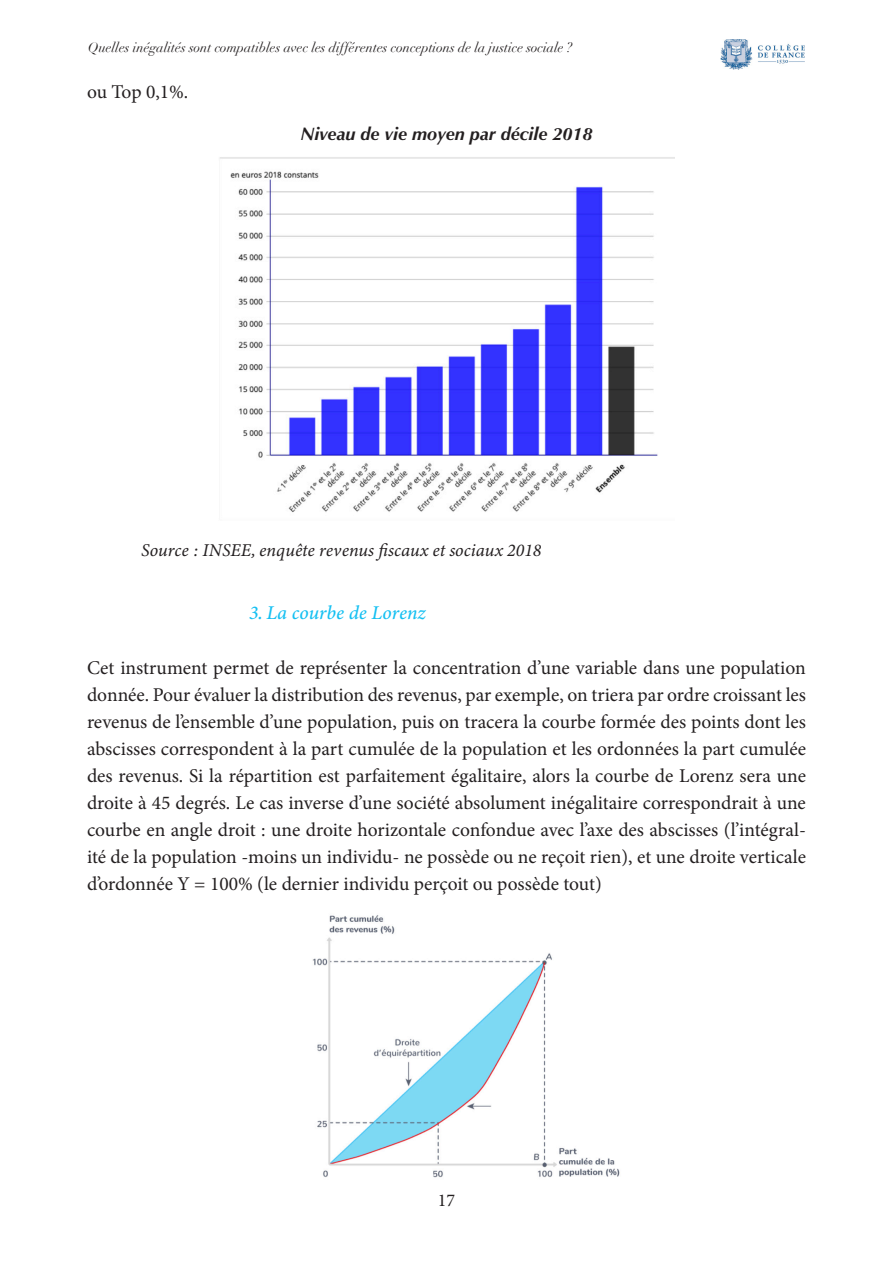
<style>
.page{position:relative;width:893px;height:1263px;background:#fff}
.page>*{position:absolute;margin:0;border:0;box-sizing:border-box;transform-origin:0 0}
.Texte{font:19.5px/27px "Minion Pro";letter-spacing:.005em;color:#231f20;text-align:justify}
.sspartie{font:italic 19.5px "Minion Variable Concept";color:#15c0f2}
.Texte-2{font:italic 18px "Minion Variable Concept";color:#231f20}
.Tableau_titre{font:italic 700 18px "Optima";color:#231f20}
.t1{font:18px "Minion Pro";color:#231f20}
.t2{font:italic 13.5px "Didot";color:#231f20}
</style>
<div class="page">
<img style="left:721px;top:39px;width:84px;height:30px">
<img style="left:219px;top:157px;width:455px;height:356px">
<img style="left:312px;top:915px;width:308px;height:263px">
<p class="t2" style="left:88px;top:39px;width:486px">Quelles inégalités sont compatibles avec les différentes conceptions de la justice sociale ?</p>
<p class="Texte" style="left:87px;top:79px;width:103px">ou Top 0,1%.</p>
<p class="Tableau_titre" style="left:300px;top:123px;width:294px">Niveau de vie moyen par décile 2018</p>
<p class="Texte-2" style="left:141px;top:537px;width:402px">Source : INSEE, enquête revenus fiscaux et sociaux 2018</p>
<p class="sspartie" style="left:249px;top:599px;width:179px">3. La courbe de Lorenz</p>
<p class="Texte" style="left:87px;top:655px;width:720px">Cet instrument permet de représenter la concentration d’une variable dans une population donnée. Pour évaluer la distribution des revenus, par exemple, on triera par ordre croissant les revenus de l’ensemble d’une population, puis on tracera la courbe formée des points dont les abscisses correspondent à la part cumulée de la population et les ordonnées la part cumulée des revenus. Si la répartition est parfaitement égalitaire, alors la courbe de Lorenz sera une droite à 45 degrés. Le cas inverse d’une société absolument inégalitaire correspondrait à une courbe en angle droit : une droite horizontale confondue avec l’axe des abscisses (l’intégral&shy;ité de la population -moins un individu- ne possède ou ne reçoit rien), et une droite verticale d’ordonnée Y = 100% (le dernier individu perçoit ou possède tout)</p>
<p class="t1" style="left:438px;top:1188px;width:19px">17</p>
</div>
